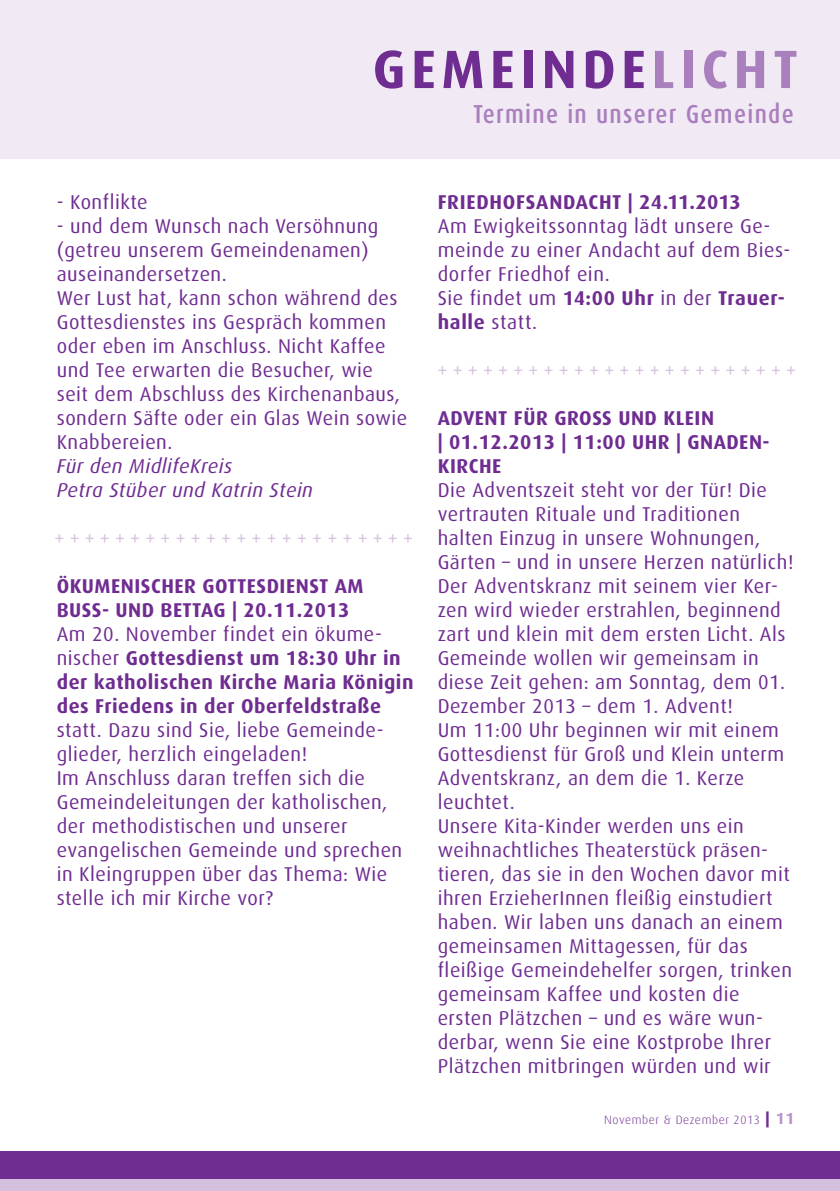
<style>
.page{position:relative;width:840px;height:1191px;background:#fff}
.page>*{position:absolute;margin:0;border:0;box-sizing:border-box;transform-origin:0 0}
.t1{font:700 54px "Dax";letter-spacing:.1em;color:#6f2c91}
.t2{font:500 26px "Dax Condensed";letter-spacing:.05em;color:#a980bd}
.t3{font:20px/24px "Dax";letter-spacing:.025em;color:#6f2c91}
.t4{font:700 20px/24px "Dax";letter-spacing:.025em;color:#6f2c91}
.t5{font:20px "Dax";color:#d4c0de}
.t6{font:italic 20px/24px "Dax";letter-spacing:.025em;color:#6f2c91}
.t7{font:300 12px "Dax";letter-spacing:.05em;color:#6f2c91}
.s1{color:#a980bd}
.s2{font-weight:400}
.s3{font-weight:700}
.s4{font-weight:800;font-size:16px}
.s5{font-weight:700;font-size:16px;color:#b795c8}
</style>
<div class="page">
<div style="left:0;top:0;width:839px;height:159px;background:#f1eaf4"></div>
<div style="left:0;top:1151px;width:839px;height:40px;background:#6f2c91"></div>
<div style="left:0;top:1179px;width:839px;height:12px;background:#d4c0de"></div>
<h1 class="t1" style="left:372px;top:39px;width:426px">Gemeinde<span class="s1">licht</span></h1>
<h2 class="t2" style="left:473px;top:99px;width:322px">Termine in unserer Gemeinde</h2>
<p class="t3" style="left:57px;top:190px;width:92px">- Konflikte</p>
<p class="t3" style="left:57px;top:214px;width:352px">- und dem Wunsch nach Versöhnung (getreu unserem Gemeindenamen) auseinandersetzen.<br>Wer Lust hat, kann schon während des<br>Gottesdienstes ins Gespräch kommen oder eben im Anschluss. Nicht Kaffee und Tee erwarten die Besucher, wie seit dem Abschluss des Kirchenanbaus, sondern Säfte oder ein Glas Wein sowie<br>Knabbereien.</p>
<p class="t6" style="left:57px;top:454px;width:257px">Für den MidlifeKreis<br>Petra Stüber und Katrin Stein</p>
<p class="t5" style="left:54px;top:527px;width:360px">++++++++++++++++++++++++</p>
<p class="t4" style="left:57px;top:574px;width:13px">ÖKUMENISCHER</p>
<p class="t4" style="left:202px;top:574px;width:24px">GOTTESDIENST</p>
<p class="t4" style="left:334px;top:574px;width:15px">AM</p>
<p class="t4" style="left:57px;top:598px;width:12px">BUSS</p>
<p class="t4" style="left:102px;top:598px;width:27px">- UND</p>
<p class="t4" style="left:160px;top:598px;width:12px">BETTA</p>
<p class="t4" style="left:213px;top:598px;width:137px">G | 20.11.2013</p>
<p class="t4" style="left:57px;top:622px;width:358px"><span class="s2">Am 20. November findet ein ökume&shy;nischer</span> Gottesdienst um 18:30 Uhr in der katholischen Kirche Maria Königin des Friedens in der Oberfeldstraße</p>
<p class="t3" style="left:57px;top:718px;width:347px">statt. Dazu sind Sie, liebe Gemeinde&shy;glieder, herzlich eingeladen!<br>I m Anschluss daran treffen sich die Gemeindeleitungen der katholischen, der methodistischen und unserer evangelischen Gemeinde und sprechen in Kleingruppen über das Thema: Wie stelle ich mir Kirche vor?</p>
<p class="t4" style="left:437px;top:190px;width:304px">Friedhofsandacht | 24.11.2013</p>
<p class="t3" style="left:437px;top:214px;width:354px">Am Ewigkeitssonntag lädt unsere Ge&shy;meinde zu einer Andacht auf dem Bies&shy;dorfer Friedhof ein.<br>Sie findet um <span class="s3">14:00 Uhr</span> in der <span class="s3">Trauer&shy;halle</span> statt.</p>
<p class="t5" style="left:437px;top:359px;width:360px">++++++++++++++++++++++++</p>
<p class="t4" style="left:437px;top:406px;width:49px">ADVENT</p>
<p class="t4" style="left:513px;top:406px;width:12px">FÜR</p>
<p class="t4" style="left:554px;top:406px;width:25px">GROSS</p>
<p class="t4" style="left:618px;top:406px;width:14px">UND</p>
<p class="t4" style="left:663px;top:406px;width:11px">KLEIN</p>
<p class="t4" style="left:437px;top:430px;width:208px">| 01.12.2013 | 11:00 UHR</p>
<p class="t4" style="left:675px;top:430px;width:37px">| GNADEN</p>
<p class="t4" style="left:762px;top:430px;width:9px">-</p>
<p class="t4" style="left:437px;top:454px;width:12px">KIRCHE</p>
<p class="t3" style="left:437px;top:478px;width:357px">Die Adventszeit steht vor der Tür! Die vertrauten Rituale und Traditionen halten Einzug in unsere Wohnungen, Gärten – und in unsere Herzen natürlich!<br>Der Adventskranz mit seinem vier Ker&shy;zen wird wieder erstrahlen, beginnend zart und klein mit dem ersten Licht. Als Gemeinde wollen wir gemeinsam in diese Zeit gehen: am Sonntag, dem 01.<br>Dezember 2013 – dem 1. Advent!<br>Um 11:00 Uhr beginnen wir mit einem Gottesdienst für Groß und Klein unterm Adventskranz, an dem die 1. Kerze leuchtet.<br>Unsere Kita-Kinder werden uns ein weihnachtliches Theaterstück präsen&shy;tieren, das sie in den Wochen davor mit ihren ErzieherI nnen fleißig einstudiert haben. Wir laben uns danach an einem gemeinsamen Mittagessen, für das fleißige Gemeindehelfer sorgen, trinken gemeinsam Kaffee und kosten die ersten Plätzchen – und es wäre wun&shy;derbar, wenn Sie eine Kostprobe I hrer Plätzchen mitbringen würden und wir</p>
<p class="t7" style="left:604px;top:1113px;width:192px">November &amp; Dezember 2013 <span class="s4">|</span> <span class="s5">11</span></p>
</div>
